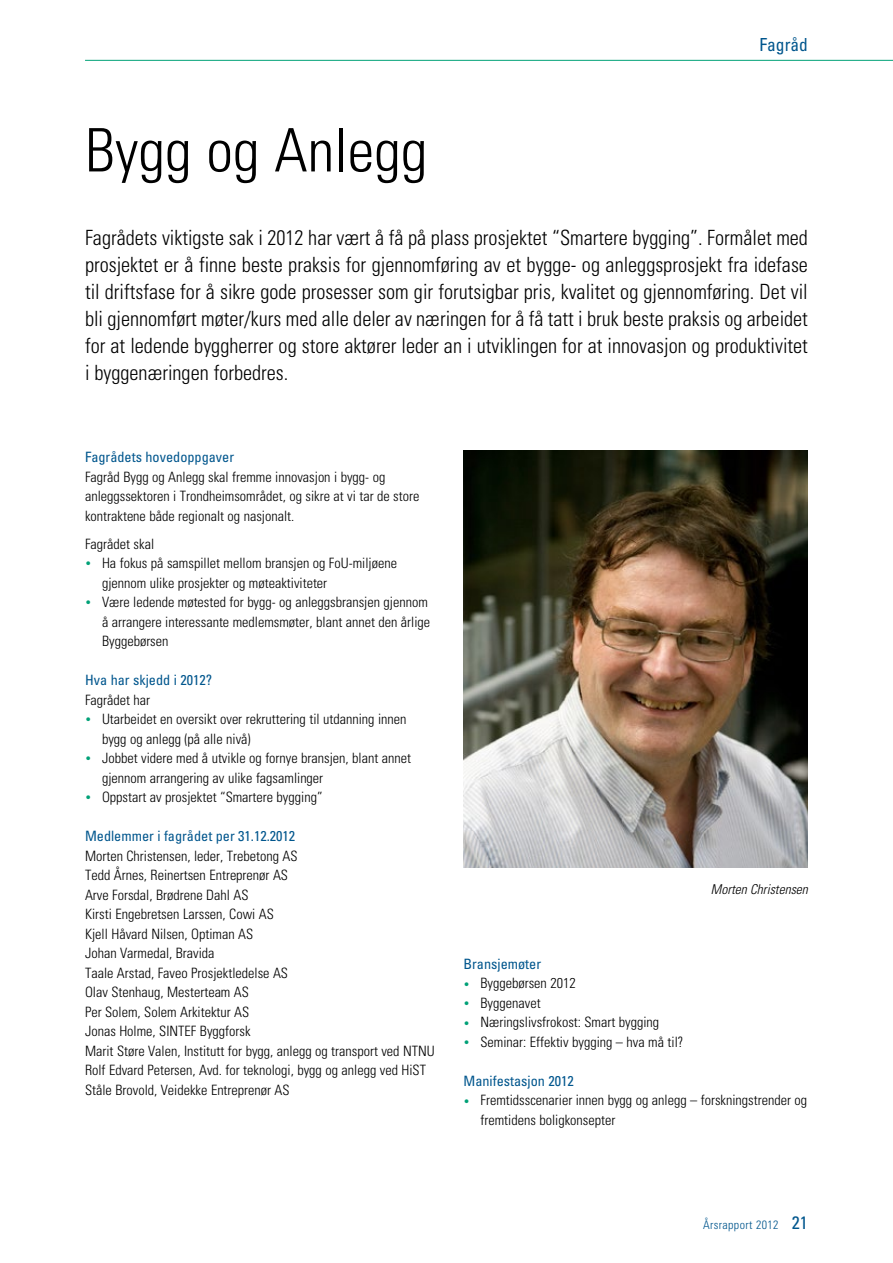
<style>
.page{position:relative;width:893px;height:1263px;background:#fff}
.page>*{position:absolute;margin:0;border:0;box-sizing:border-box;transform-origin:0 0}
.t1{font:300 condensed 60px "Univers LT Std";color:#000}
.t2{font:300 condensed 21px/27px "Univers LT Std";color:#000;text-align:justify}
.t3{font:condensed 18px "Univers LT Std";color:#00568d}
.t4{font:300 condensed 14.25px/19.5px "Univers LT Std";color:#000}
.t5{font:condensed 14.25px "Univers LT Std";color:#00568d}
.t6{font:italic 300 condensed 13.5px "Univers LT Std";color:#000}
.t7{font:300 condensed 12px "Univers LT Std";letter-spacing:.03em;color:#00568d}
.s1{font-size:10.5px;color:#00a177}
.s2{font-weight:400;font-size:18px}
</style>
<div class="page">
<img style="left:463px;top:451px;width:345px;height:416px">
<hr style="left:85px;top:60px;width:808px;height:1px;background:#00a177">
<h1 class="t1" style="left:85px;top:114px;width:344px">Bygg og Anlegg</h1>
<p class="t3" style="left:759px;top:33px;width:50px">Fagråd</p>
<p class="t2" style="left:85px;top:224px;width:724px">Fagrådets viktigste sak i 2012 har vært å få på plass prosjektet “Smartere bygging”. Formålet med prosjektet er å finne beste praksis for gjennomføring av et bygge- og anleggsprosjekt fra idefase til driftsfase for å sikre gode prosesser som gir forutsigbar pris, kvalitet og gjennomføring. Det vil bli gjennomført møter/kurs med alle deler av næringen for å få tatt i bruk beste praksis og arbeidet for at ledende byggherrer og store aktører leder an i utviklingen for at innovasjon og produktivitet i byggenæringen forbedres.</p>
<p class="t5" style="left:85px;top:448px;width:151px">Fagrådets hovedoppgaver</p>
<p class="t4" style="left:85px;top:467px;width:336px">Fagråd Bygg og Anlegg skal fremme innovasjon i bygg- og anleggssektoren i Trondheimsområdet, og sikre at vi tar de store kontraktene både regionalt og nasjonalt.</p>
<p class="t4" style="left:85px;top:534px;width:71px">Fagrådet skal</p>
<p class="t4" style="left:102px;top:553px;width:296px;text-indent:-17px"><span class="s1">•</span> Ha fokus på samspillet mellom bransjen og FoU-miljøene gjennom ulike prosjekter og møteaktiviteter</p>
<p class="t4" style="left:102px;top:592px;width:330px;text-indent:-17px"><span class="s1">•</span> Være ledende møtested for bygg- og anleggsbransjen gjennom å arrangere interessante medlemsmøter, blant annet den årlige<br>Byggebørsen</p>
<p class="t5" style="left:85px;top:671px;width:129px">Hva har skjedd i 2012?</p>
<p class="t4" style="left:85px;top:690px;width:67px">Fagrådet har</p>
<p class="t4" style="left:102px;top:709px;width:306px;text-indent:-17px"><span class="s1">•</span> Utarbeidet en oversikt over rekruttering til utdanning innen bygg og anlegg (på alle nivå)</p>
<p class="t4" style="left:102px;top:748px;width:310px;text-indent:-17px"><span class="s1">•</span> Jobbet videre med å utvikle og fornye bransjen, blant annet gjennom arrangering av ulike fagsamlinger</p>
<p class="t4" style="left:85px;top:787px;width:239px"><span class="s1">•</span> Oppstart av prosjektet “Smartere bygging”</p>
<p class="t5" style="left:85px;top:827px;width:212px">Medlemmer i fagrådet per 31.12.2012</p>
<p class="t4" style="left:85px;top:846px;width:351px">Morten Christensen, leder, Trebetong AS<br>Tedd Årnes, Reinertsen Entreprenør AS<br>Arve Forsdal, Brødrene Dahl AS<br>Kirsti Engebretsen Larssen, Cowi AS<br>Kjell Håvard Nilsen, Optiman AS<br>Johan Varmedal, Bravida<br>Taale Arstad, Faveo Prosjektledelse AS<br>Olav Stenhaug, Mesterteam AS<br>Per Solem, Solem Arkitektur AS<br>Jonas Holme, SINTEF Byggforsk<br>Marit Støre Valen, Institutt for bygg, anlegg og transport ved NTNU Rolf Edvard Petersen, Avd. for teknologi, bygg og anlegg ved HiST Ståle Brovold, Veidekke Entreprenør AS</p>
<p class="t6" style="left:711px;top:881px;width:99px">Morten Christensen</p>
<p class="t5" style="left:463px;top:955px;width:79px">Bransjemøter</p>
<p class="t4" style="left:463px;top:973px;width:114px"><span class="s1">•</span> Byggebørsen 2012</p>
<p class="t4" style="left:463px;top:993px;width:79px"><span class="s1">•</span> Byggenavet</p>
<p class="t4" style="left:463px;top:1012px;width:197px"><span class="s1">•</span> Næringslivsfrokost: Smart bygging</p>
<p class="t4" style="left:463px;top:1032px;width:221px"><span class="s1">•</span> Seminar: Effektiv bygging – hva må til?</p>
<p class="t5" style="left:463px;top:1072px;width:112px">Manifestasjon 2012</p>
<p class="t4" style="left:480px;top:1090px;width:328px;text-indent:-17px"><span class="s1">•</span> Fremtidsscenarier innen bygg og anlegg – forskningstrender og fremtidens boligkonsepter</p>
<p class="t7" style="left:703px;top:1218px;width:106px">Årsrapport 2012 <span class="s2">21</span></p>
</div>
